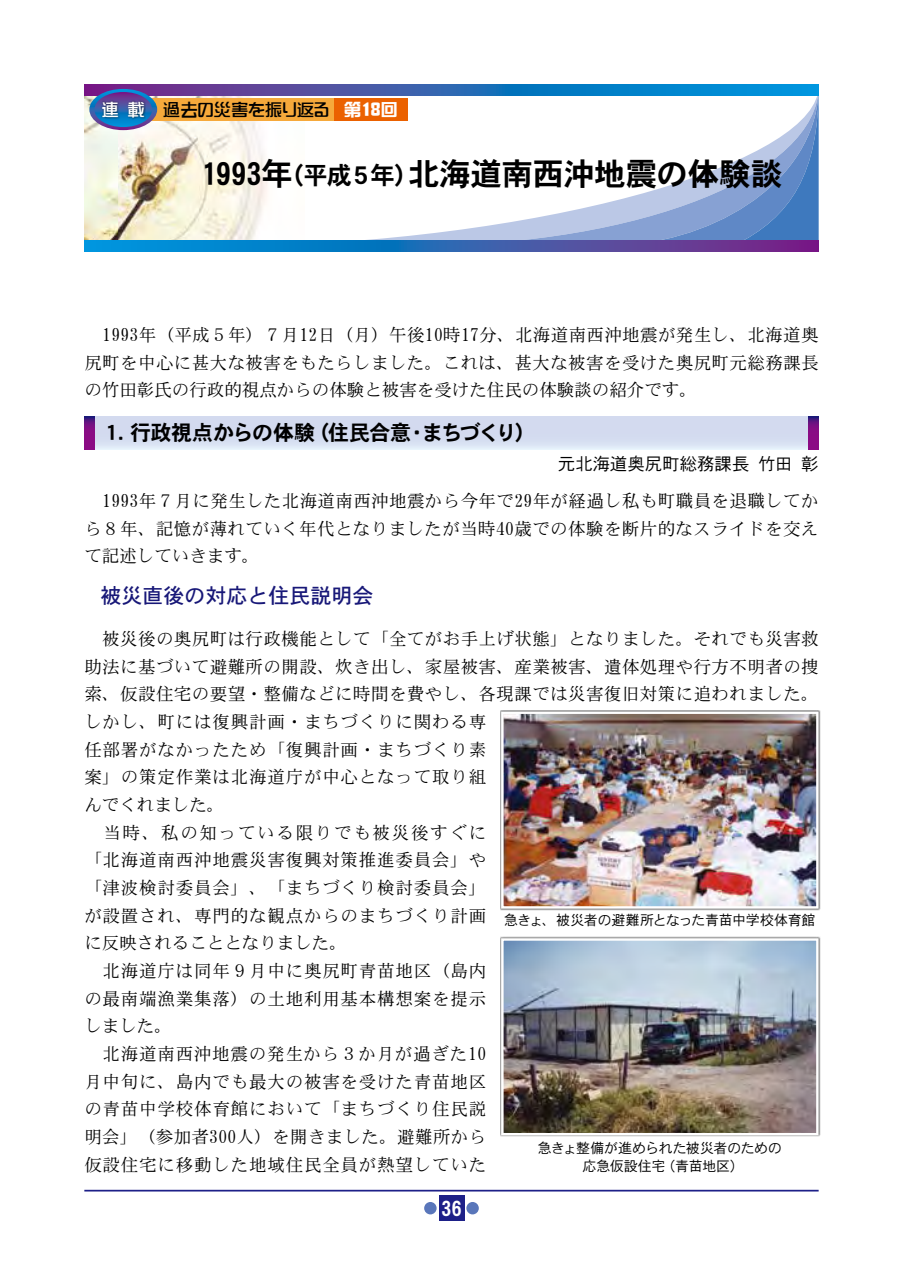
<style>
.page{position:relative;width:903px;height:1275px;background:#fff}
.page>*{position:absolute;margin:0;border:0;box-sizing:border-box;transform-origin:0 0}
.t1{font:31.5px "DFHS Gothic W7 WIN RKSJ H";letter-spacing:-.015em;color:#000}
.t2{font:21px "DFHS Gothic W7 WIN RKSJ H";letter-spacing:-.03em;color:#000}
.t3{font:21px "DFHS Gothic W5 WIN RKSJ H";color:#181878}
.t4{font:21px "DFHS Gothic W7 WIN RKSJ H";color:#fff}
.t5{font:17.5px/27.7px "DFHS Mincho W3 WIN RKSJ H";letter-spacing:.045em;color:#000;text-align:justify}
.t6{font:17.5px "DF So Gei W5 WING RKSJ H";color:#000}
.t7{font:17.5px "DFHS Gothic W3 WIN RKSJ H";letter-spacing:-.005em;color:#000}
.t8{font:14px/17.5px "DFHS Gothic W3 WIN RKSJ H";letter-spacing:-.03em;color:#000;text-align:center}
.s1{color:#fff}
.s2{font-family:"DF So Gei W7 WIN RKSJ H";color:#fff}
.s3{font-family:"DF So Gei W7 WIN RKSJ H";font-size:19.25px;color:#fff}
.s4{font-size:24.5px}
.s5{font-family:"DFHS Gothic W7 WING RKSJ H"}
</style>
<div class="page">
<hr style="left:84px;top:1190px;width:735px;height:1px;background:#1d2088">
<div style="left:439px;top:1196px;width:25px;height:25px;background:#1d2088"></div>
<div style="left:466px;top:1202px;width:13px;height:12px;background:#5976ba;border-radius:50%"></div>
<div style="left:424px;top:1202px;width:13px;height:12px;background:#5976ba;border-radius:50%"></div>
<svg style="left:419px;top:95px;width:194px;height:145px"></svg>
<svg style="left:613px;top:95px;width:206px;height:145px"></svg>
<img style="left:84px;top:95px;width:220px;height:145px">
<svg style="left:84px;top:84px;width:735px;height:11px;background:#2c66b4"></svg>
<svg style="left:84px;top:240px;width:735px;height:11px;background:#2f62b2"></svg>
<div style="left:128px;top:98px;width:210px;height:23px;background:#f6a93b"></div>
<div style="left:334px;top:98px;width:73px;height:23px;background:#eb6100"></div>
<svg style="left:89px;top:89px;width:68px;height:41px;background:#6172b2"></svg>
<div style="left:100px;top:100px;width:46px;height:20px;background:#000;opacity:.75"></div>
<div style="left:84px;top:416px;width:735px;height:34px;background:linear-gradient(to bottom,#cfd4ec,#dce6f5)"></div>
<svg style="left:84px;top:416px;width:11px;height:34px"></svg>
<svg style="left:808px;top:416px;width:11px;height:34px"></svg>
<img style="left:504px;top:714px;width:312px;height:192px">
<div style="left:501px;top:711px;width:318px;height:198px;border:2px solid #fff"></div>
<div style="left:500px;top:937px;width:320px;height:200px;background:#ccc"></div>
<img style="left:504px;top:941px;width:312px;height:191px">
<div style="left:501px;top:938px;width:318px;height:197px;border:2px solid #fff"></div>
<p class="t6" style="left:101px;top:101px;width:298px"><span class="s1">連　載</span> 過去の災害を振り返る <span class="s2">第</span><span class="s3">18</span><span class="s2">回</span></p>
<h1 class="t1" style="left:202px;top:158px;width:582px">1993年<span class="s4">（平成５年）</span>北海道南西沖地震の体験談</h1>
<p class="t5" style="left:84px;top:321px;width:736px">　1993年（平成５年）７月12日（月）午後10時17分、北海道南西沖地震が発生し、北海道奥尻町を中心に甚大な被害をもたらしました。これは、甚大な被害を受けた奥尻町元総務課長の竹田彰氏の行政的視点からの体験と被害を受けた住民の体験談の紹介です。</p>
<p class="t2" style="left:100px;top:422px;width:437px">１．行政視点からの体験（住民合意・まちづくり）</p>
<p class="t7" style="left:558px;top:455px;width:262px">元北海道奥尻町総務課長 竹田 彰</p>
<p class="t5" style="left:84px;top:487px;width:736px">　1993年７月に発生した北海道南西沖地震から今年で29年が経過し私も町職員を退職してから８年、記憶が薄れていく年代となりましたが当時40歳での体験を断片的なスライドを交えて記述していきます。</p>
<p class="t3" style="left:100px;top:585px;width:274px">被災直後の対応と住民説明会</p>
<p class="t5" style="left:84px;top:626px;width:736px;text-align:left">　被災後の奥尻町は行政機能として「全てがお手上げ状態」となりました。それでも災害救助法に基づいて避難所の開設、炊き出し、家屋被害、産業被害、遺体処理や行方不明者の捜索、仮設住宅の要望・整備などに時間を費やし、各現課では災害復旧対策に追われました。しかし、町には復興計画・まちづくりに関わる専<br>任部署がなかったため「復興計画・まちづくり素<br>案」の策定作業は北海道庁が中心となって取り組<br>んでくれました。<br>　当時、私の知っている限りでも被災後すぐに<br>「北海道南西沖地震災害復興対策推進委員会」や<br>「津波検討委員会」、「まちづくり検討委員会」<br>が設置され、専門的な観点からのまちづくり計画<br>に反映されることとなりました。<br>　北海道庁は同年９月中に奥尻町青苗地区（島内<br>の最南端漁業集落）の土地利用基本構想案を提示<br>しました。<br>　北海道南西沖地震の発生から３か月が過ぎた10<br>月中旬に、島内でも最大の被害を受けた青苗地区<br>の青苗中学校体育館において「まちづくり住民説<br>明会」（参加者300人）を開きました。避難所から<br>仮設住宅に移動した地域住民全員が熱望していた</p>
<p class="t8" style="left:504px;top:912px;width:313px">急きょ、被災者の避難所となった青苗中学校体育館</p>
<p class="t8" style="left:538px;top:1140px;width:246px">急きょ整備が進められた被災者のための応急仮設住宅（青苗地区）</p>
<p class="t4" style="left:435px;top:1198px;width:28px"><span class="s5">1</span>36</p>
</div>
